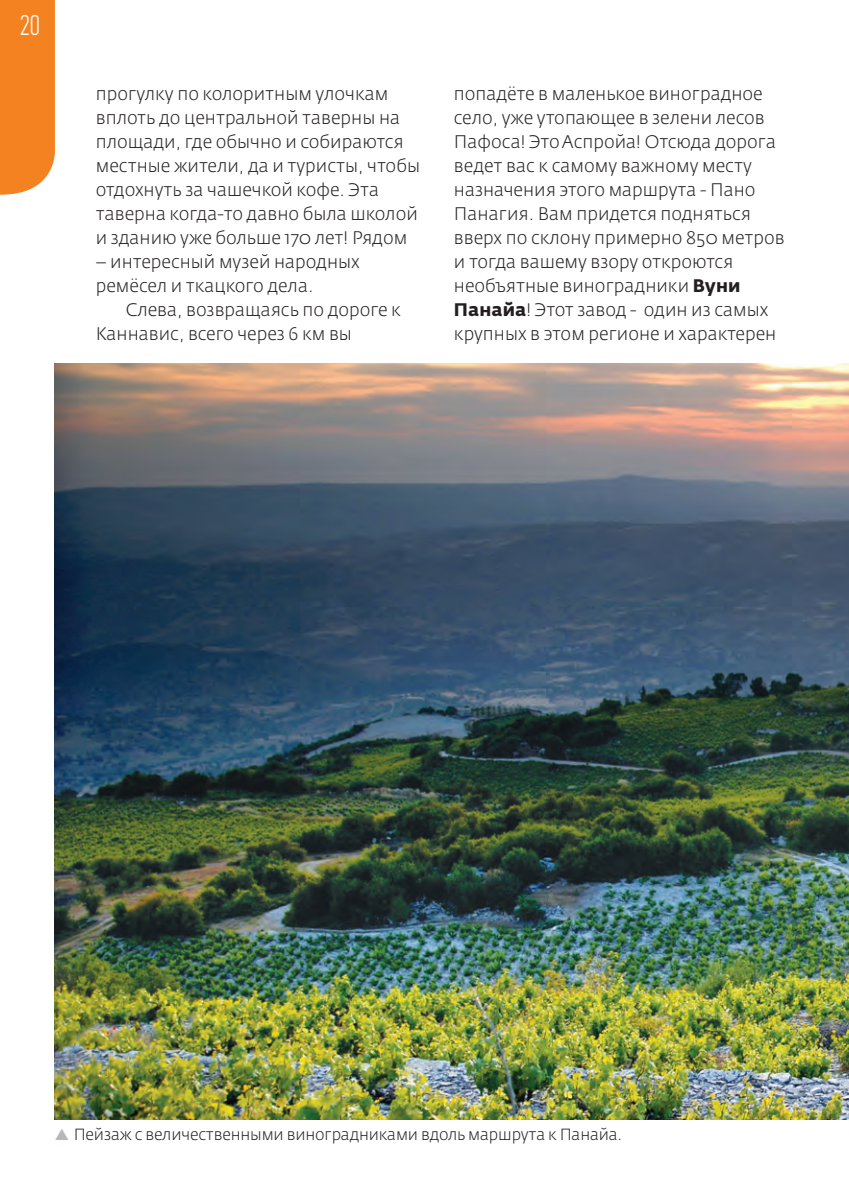
<style>
.page{position:relative;width:849px;height:1195px;background:#fff}
.page>*{position:absolute;margin:0;border:0;box-sizing:border-box;transform-origin:0 0}
.t1{font:300 condensed 28px "CF Din";color:#fff}
.t2{font:300 18px/24px "Fedra Sans Pro";color:#231f20}
.t3{font:300 16px "Fedra Sans Pro";letter-spacing:-.01em;color:#231f20}
.s1{font-weight:700}
.s2{color:#bbb5bb}
</style>
<div class="page">
<img style="left:55px;top:364px;width:793px;height:755px">
<div style="left:0;top:0;width:55px;height:195px;background:#f58220"></div>
<h1 class="t1" style="left:20px;top:10px;width:22px">20</h1>
<p class="t2" style="left:96px;top:81px;width:326px">прогулку по колоритным улочкам вплоть до центральной таверны на площади, где обычно и собираются местные жители, да и туристы, чтобы отдохнуть за чашечкой кофе. Эта таверна когда-то давно была школой и зданию уже больше 170 лет! Рядом</p>
<p class="t2" style="left:96px;top:249px;width:265px">– интересный музей народных ремёсел и ткацкого дела.</p>
<p class="t2" style="left:96px;top:297px;width:306px;text-indent:30px">Слева, возвращаясь по дороге к<br>Каннавис, всего через 6 км вы</p>
<p class="t2" style="left:454px;top:81px;width:332px">попадёте в маленькое виноградное село, уже утопающее в зелени лесов Пафоса! Это Аспройа! Отсюда дорога ведет вас к самому важному месту назначения этого маршрута - Пано Панагия. Вам придется подняться вверх по склону примерно 850 метров и тогда вашему взору откроются необъятные виноградники <span class="s1">Вуни Панайа</span>! Этот завод - один из самых крупных в этом регионе и характерен</p>
<p class="t3" style="left:55px;top:1124px;width:568px"><span class="s2">▲</span> Пейзаж с величественными виноградниками вдоль маршрута к Панайа.</p>
</div>
